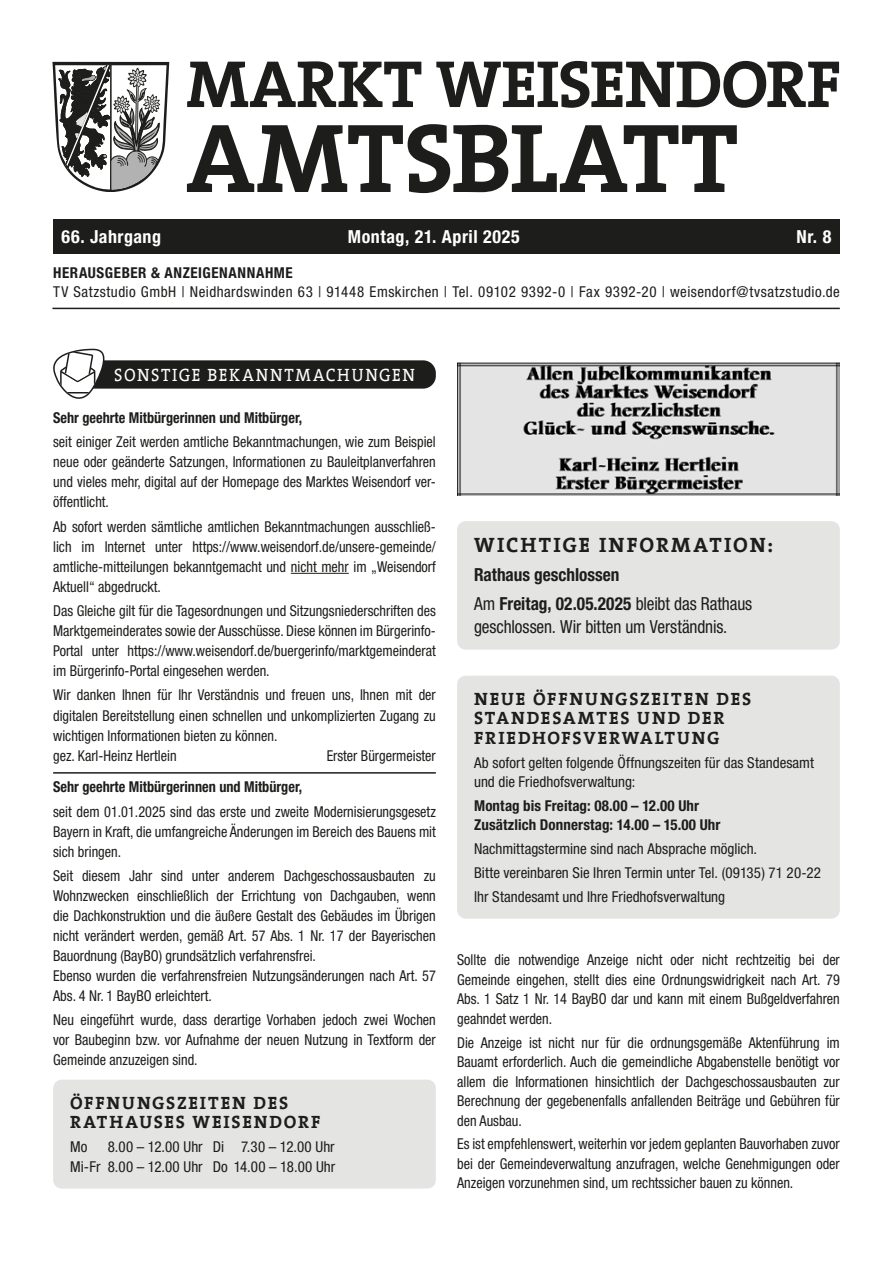
<style>
.page{position:relative;width:893px;height:1263px;background:#fff}
.page>*{position:absolute;margin:0;border:0;box-sizing:border-box;transform-origin:0 0}
.t1{font:700 98.85px "The Serif";letter-spacing:-.015em;color:#1d1d1b}
.t2{font:700 67.2px "The Serif";letter-spacing:-.01em;color:#1d1d1b}
.t3{font:700 21px "The Serif";letter-spacing:.1em;color:#1d1d1b}
.t4{font:700 18px/19.5px "The Serif";letter-spacing:.1em;color:#1d1d1b}
.t5{font:700 condensed 18px/28.8px "Helvetica Neue LT Pro";color:#1d1d1b;scale:.96 1}
.t6{font:condensed 18px "Helvetica Neue LT Pro";letter-spacing:-.01em;color:#1d1d1b;scale:.96 1}
.t7{font:700 condensed 18px "Helvetica Neue LT Pro";letter-spacing:.03em;color:#fff}
.t8{font:18px "The Serif";letter-spacing:.095em;color:#fff;scale:.92 1}
.t9{font:condensed 15px/20px "Helvetica Neue LT Pro";color:#1d1d1b;text-align:justify;scale:.95 1}
.t10{font:condensed 15px/19.5px "Helvetica Neue LT Pro";color:#1d1d1b}
.t11{font:condensed 15px "Helvetica Neue LT Pro";letter-spacing:.035em;color:#1d1d1b}
.t12{font:700 condensed 15px "Helvetica Neue LT Pro";color:#1d1d1b;scale:.95 1}
.t13{font:700 condensed 15px/19.5px "Helvetica Neue LT Pro";color:#1d1d1b}
.t14{font:700 condensed 15px "Helvetica Neue LT Pro";letter-spacing:.035em;color:#1d1d1b}
.s1{font-weight:400}
</style>
<div class="page">
<div style="left:53px;top:220px;width:787px;height:34px;background:#1d1d1b"></div>
<svg style="left:52px;top:62px;width:117px;height:130px"></svg>
<div style="left:65px;top:360px;width:371px;height:29px;background:#1d1d1b;border-radius:13px"></div>
<svg style="left:53px;top:348px;width:53px;height:51px"></svg>
<hr style="left:291px;top:573px;width:58px;height:1px;background:#1d1d1b">
<hr style="left:53px;top:772px;width:383px;height:2px;background:#1d1d1b">
<div style="left:53px;top:1080px;width:383px;height:108px;background:#e4e4e3;border-radius:9px"></div>
<div style="left:457px;top:676px;width:383px;height:243px;background:#e4e4e3;border-radius:9px"></div>
<div style="left:457px;top:521px;width:383px;height:129px;background:#e4e4e3;border-radius:9px"></div>
<img style="left:457px;top:363px;width:383px;height:132px">
<h2 class="t2" style="left:186px;top:28px;width:656px">MARKT WEISENDORF</h2>
<h1 class="t1" style="left:186px;top:76px;width:554px">AMTSBLATT</h1>
<p class="t7" style="left:62px;top:226px;width:101px">66. Jahrgang</p>
<p class="t7" style="left:348px;top:226px;width:173px">Montag, 21. April 2025</p>
<p class="t7" style="left:797px;top:226px;width:36px">Nr. 8</p>
<p class="t14" style="left:53px;top:263px;width:241px">HERAUSGEBER &amp; ANZEIGENANNAHME</p>
<p class="t11" style="left:53px;top:283px;width:788px">TV Satzstudio GmbH | Neidhardswinden 63 | 91448 Emskirchen | Tel. 09102 9392-0 | Fax 9392-20 | weisendorf@tvsatzstudio.de</p>
<p class="t8" style="left:114px;top:359px;width:328px">SONSTIGE BEKANNTMACHUNGEN</p>
<p class="t12" style="left:53px;top:409px;width:264px">Sehr geehrte Mitbürgerinnen und Mitbürger,</p>
<p class="t9" style="left:53px;top:432px;width:404px">seit einiger Zeit werden amtliche Bekanntmachungen, wie zum Beispiel neue oder geänderte Satzungen, Informationen zu Bauleitplanverfahren und vieles mehr, digital auf der Homepage des Marktes Weisendorf ver&shy;öffentlicht.</p>
<p class="t9" style="left:53px;top:516px;width:404px">Ab sofort werden sämtliche amtlichen Bekanntmachungen ausschließ&shy;lich im Internet unter https://www.weisendorf.de/unsere-gemeinde/ amtliche-mitteilungen bekanntgemacht und nicht mehr im „Weisendorf Aktuell“ abgedruckt.</p>
<p class="t9" style="left:53px;top:601px;width:404px">Das Gleiche gilt für die Tagesordnungen und Sitzungsniederschriften des Marktgemeinderates sowie der Ausschüsse. Diese können im Bürgerinfo-Portal unter https://www.weisendorf.de/buergerinfo/marktgemeinderat im Bürgerinfo-Portal eingesehen werden.</p>
<p class="t9" style="left:53px;top:685px;width:404px;text-align:left">Wir danken Ihnen für Ihr Verständnis und freuen uns, Ihnen mit der digitalen Bereitstellung einen schnellen und unkomplizierten Zugang zu wichtigen Informationen bieten zu können.<br>gez. Karl-Heinz Hertlein</p>
<p class="t9" style="left:327px;top:745px;width:116px">Erster Bürgermeister</p>
<p class="t12" style="left:53px;top:778px;width:264px">Sehr geehrte Mitbürgerinnen und Mitbürger,</p>
<p class="t9" style="left:53px;top:801px;width:404px">seit dem 01.01.2025 sind das erste und zweite Modernisierungsgesetz Bayern in Kraft, die umfangreiche Änderungen im Bereich des Bauens mit sich bringen.</p>
<p class="t9" style="left:53px;top:865px;width:404px;text-align:left">Seit diesem Jahr sind unter anderem Dachgeschossausbauten zu Wohnzwecken einschließlich der Errichtung von Dachgauben, wenn die Dachkonstruktion und die äußere Gestalt des Gebäudes im Übrigen nicht verändert werden, gemäß Art. 57 Abs. 1 Nr. 17 der Bayerischen Bauordnung (BayBO) grundsätzlich verfahrensfrei.<br>Ebenso wurden die verfahrensfreien Nutzungsänderungen nach Art. 57<br>Abs. 4 Nr. 1 BayBO erleichtert.</p>
<p class="t9" style="left:53px;top:1010px;width:404px">Neu eingeführt wurde, dass derartige Vorhaben jedoch zwei Wochen vor Baubeginn bzw. vor Aufnahme der neuen Nutzung in Textform der Gemeinde anzuzeigen sind.</p>
<p class="t4" style="left:70px;top:1092px;width:252px">ÖFFNUNGSZEITEN DES<br>RATHAUSES WEISENDORF</p>
<p class="t10" style="left:70px;top:1137px;width:19px">Mo</p>
<p class="t10" style="left:70px;top:1137px;width:267px;text-align:right">8.00 – 12.00 Uhr Di 7.30 – 12.00 Uhr<br>Mi-Fr 8.00 – 12.00 Uhr Do 14.00 – 18.00 Uhr</p>
<h3 class="t3" style="left:474px;top:528px;width:300px">WICHTIGE INFORMATION:</h3>
<p class="t5" style="left:474px;top:560px;width:291px">Rathaus geschlossen<br><span class="s1">Am</span> Freitag, 02.05.2025 <span class="s1">bleibt das Rathaus</span></p>
<p class="t6" style="left:474px;top:616px;width:265px">geschlossen. Wir bitten um Verständnis.</p>
<p class="t4" style="left:474px;top:688px;width:279px">NEUE ÖFFNUNGSZEITEN DES<br>STANDESAMTES UND DER<br>FRIEDHOFSVERWALTUNG</p>
<p class="t10" style="left:474px;top:752px;width:341px">Ab sofort gelten folgende Öffnungszeiten für das Standesamt und die Friedhofsverwaltung:</p>
<p class="t13" style="left:474px;top:796px;width:248px">Montag bis Freitag: 08.00 – 12.00 Uhr<br>Zusätzlich Donnerstag: 14.00 – 15.00 Uhr</p>
<p class="t10" style="left:474px;top:837px;width:348px;line-height:23.7px">Nachmittagstermine sind nach Absprache möglich.<br>Bitte vereinbaren Sie Ihren Termin unter Tel. (09135) 71 20-22<br>Ihr Standesamt und Ihre Friedhofsverwaltung</p>
<p class="t9" style="left:457px;top:950px;width:404px;line-height:19.5px">Sollte die notwendige Anzeige nicht oder nicht rechtzeitig bei der Gemeinde eingehen, stellt dies eine Ordnungswidrigkeit nach Art. 79<br>Abs. 1 Satz 1 Nr. 14 BayBO dar und kann mit einem Bußgeldverfahren geahndet werden.</p>
<p class="t9" style="left:457px;top:1032px;width:404px;line-height:19.5px">Die Anzeige ist nicht nur für die ordnungsgemäße Aktenführung im Bauamt erforderlich. Auch die gemeindliche Abgabenstelle benötigt vor allem die Informationen hinsichtlich der Dachgeschossausbauten zur Berechnung der gegebenenfalls anfallenden Beiträge und Gebühren für den Ausbau.</p>
<p class="t9" style="left:457px;top:1134px;width:404px;line-height:19.5px">Es ist empfehlenswert, weiterhin vor jedem geplanten Bauvorhaben zuvor bei der Gemeindeverwaltung anzufragen, welche Genehmigungen oder Anzeigen vorzunehmen sind, um rechtssicher bauen zu können.</p>
</div>
